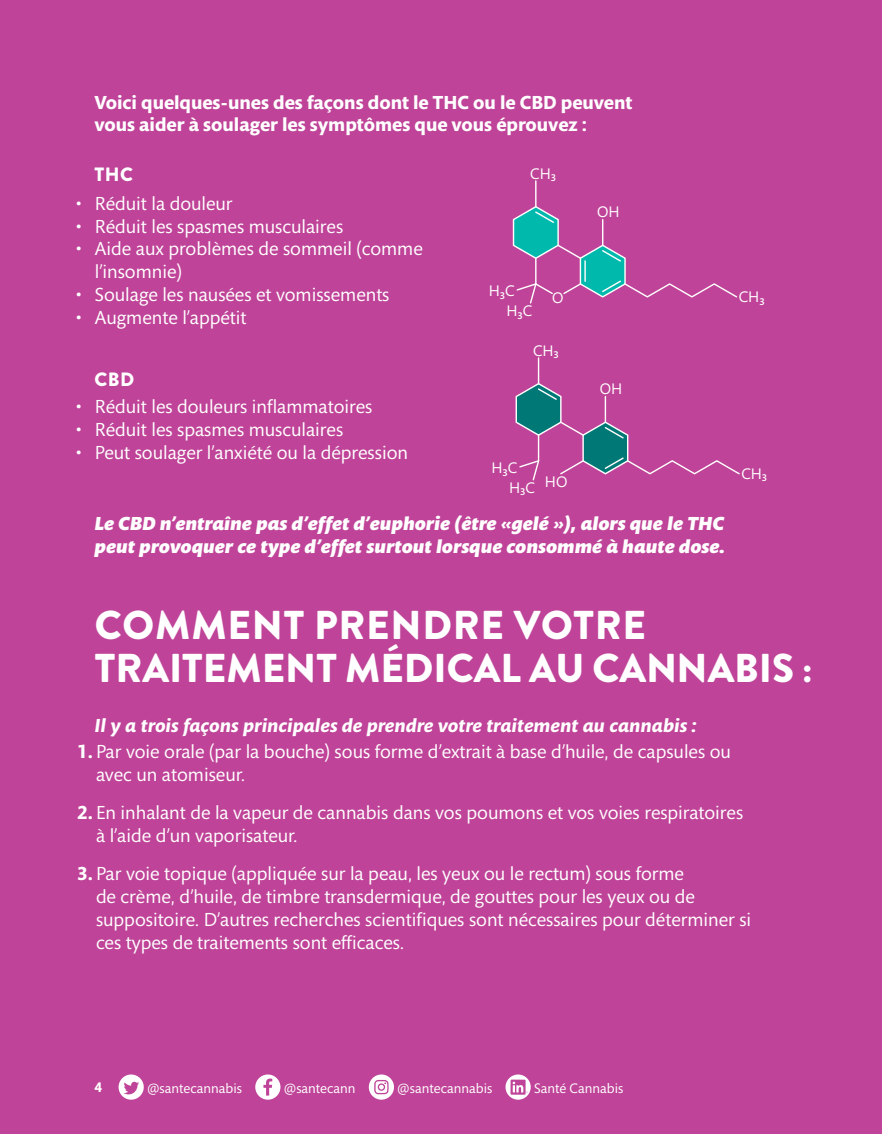
<style>
.page{position:relative;width:882px;height:1134px;background:#bf4398}
.page>*{position:absolute;margin:0;border:0;box-sizing:border-box;transform-origin:0 0}
.t1{font:900 40.25px/43.8px "Brandon Grotesque";color:#fff}
.t2{font:19.25px/22.8px "Mundo Sans Std";color:#fff}
.t3{font:italic 900 19.25px/22.8px "Mundo Sans Std";color:#fff}
.t4{font:700 19.25px/22.8px "Mundo Sans Std";color:#fff}
.t5{font:italic 700 19.25px "Mundo Sans Std";color:#fff}
.t6{font:900 19.25px "Brandon Grotesque";letter-spacing:.02em;color:#fff}
.t7{font:15.58px/19.4px "Mundo Sans Std";color:#fff}
.t8{font:14px "Mundo Sans Std";color:#fff}
.t9{font:700 14px "Mundo Sans Std";color:#fff}
.s1{font-weight:700}
</style>
<div class="page">
<svg style="left:119px;top:1074px;width:25px;height:26px"></svg>
<svg style="left:255px;top:1074px;width:25px;height:26px"></svg>
<svg style="left:369px;top:1074px;width:25px;height:26px"></svg>
<svg style="left:505px;top:1074px;width:26px;height:26px"></svg>
<hr style="left:535px;top:181px;width:2px;height:26px;background:#fff">
<svg style="left:512px;top:205px;width:226px;height:99px"></svg>
<svg style="left:515px;top:358px;width:225px;height:123px"></svg>
<p class="t4" style="left:94px;top:91px;width:539px">Voici quelques-unes des façons dont le THC ou le CBD peuvent vous aider à soulager les symptômes que vous éprouvez :</p>
<p class="t6" style="left:95px;top:160px;width:40px">THC</p>
<p class="t2" style="left:76px;top:193px;width:158px">• Réduit la douleur</p>
<p class="t2" style="left:76px;top:215px;width:269px">• Réduit les spasmes musculaires</p>
<p class="t2" style="left:95px;top:238px;width:329px;text-indent:-19px">• Aide aux problèmes de sommeil (comme l’insomnie)</p>
<p class="t2" style="left:76px;top:284px;width:315px">• Soulage les nausées et vomissements</p>
<p class="t2" style="left:76px;top:306px;width:172px">• Augmente l’appétit</p>
<p class="t6" style="left:95px;top:366px;width:41px">CBD</p>
<p class="t2" style="left:76px;top:396px;width:298px">• Réduit les douleurs inflammatoires</p>
<p class="t2" style="left:76px;top:419px;width:269px">• Réduit les spasmes musculaires</p>
<p class="t2" style="left:76px;top:442px;width:334px">• Peut soulager l’anxiété ou la dépression</p>
<p class="t7" style="left:530px;top:164px;width:27px">CH<sub>3</sub></p>
<p class="t7" style="left:506px;top:282px;width:27px;text-indent:-18px">H<sub>3</sub>C<br>H<sub>3</sub>C</p>
<p class="t7" style="left:552px;top:288px;width:13px">O</p>
<p class="t7" style="left:533px;top:341px;width:27px">CH<sub>3</sub></p>
<p class="t7" style="left:509px;top:460px;width:60px;line-height:16.4px;text-indent:-18px">H<sub>3</sub>C<br>H<sub>3</sub>C HO</p>
<p class="t7" style="left:597px;top:203px;width:24px">OH</p>
<p class="t7" style="left:600px;top:380px;width:24px">OH</p>
<p class="t3" style="left:94px;top:512px;width:632px">Le CBD n’entraîne pas d’effet d’euphorie (être «gelé »), alors que le THC peut provoquer ce type d’effet surtout lorsque consommé à haute dose.</p>
<p class="t7" style="left:739px;top:287px;width:27px">CH<sub>3</sub></p>
<p class="t7" style="left:741px;top:464px;width:27px">CH<sub>3</sub></p>
<h1 class="t1" style="left:95px;top:603px;width:719px">COMMENT PRENDRE VOTRE<br>TRAITEMENT MÉDICAL AU CANNABIS :</h1>
<p class="t5" style="left:95px;top:715px;width:604px">Il y a trois façons principales de prendre votre traitement au cannabis :</p>
<p class="t2" style="left:96px;top:741px;width:636px;text-indent:-19px"><span class="s1">1.</span> Par voie orale (par la bouche) sous forme d’extrait à base d’huile, de capsules ou avec un atomiseur.</p>
<p class="t2" style="left:96px;top:802px;width:649px;text-indent:-19px"><span class="s1">2.</span> En inhalant de la vapeur de cannabis dans vos poumons et vos voies respiratoires à l’aide d’un vaporisateur.</p>
<p class="t2" style="left:96px;top:863px;width:657px;text-indent:-19px"><span class="s1">3.</span> Par voie topique (appliquée sur la peau, les yeux ou le rectum) sous forme<br>de crème, d’huile, de timbre transdermique, de gouttes pour les yeux ou de suppositoire. D’autres recherches scientifiques sont nécessaires pour déterminer si ces types de traitements sont efficaces.</p>
<p class="t9" style="left:95px;top:1080px;width:9px">4</p>
<p class="t8" style="left:147px;top:1080px;width:96px">@santecannabis</p>
<p class="t8" style="left:284px;top:1080px;width:73px">@santecann</p>
<p class="t8" style="left:397px;top:1080px;width:96px">@santecannabis</p>
<p class="t8" style="left:534px;top:1080px;width:91px">Santé Cannabis</p>
</div>
